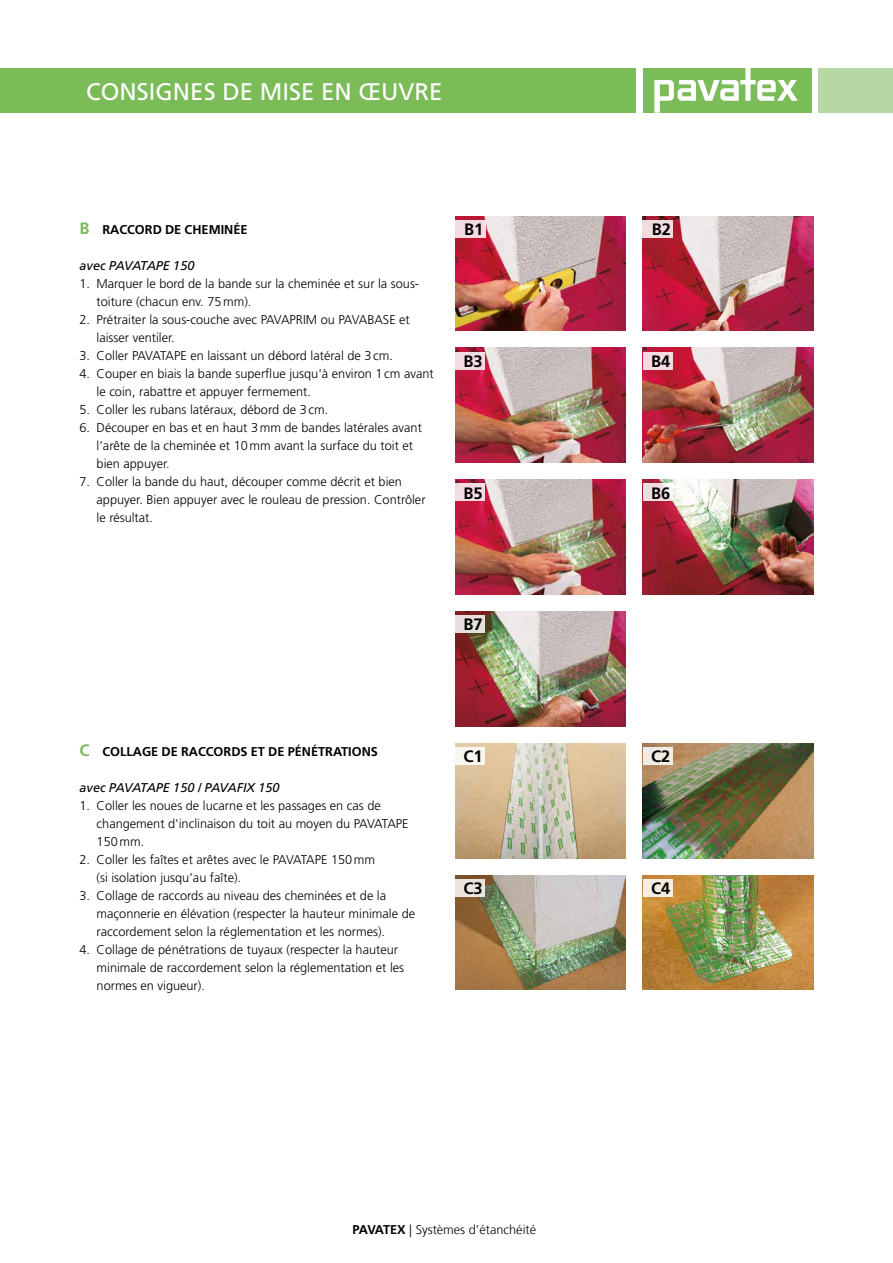
<style>
.page{position:relative;width:893px;height:1263px;background:#fff}
.page>*{position:absolute;margin:0;border:0;box-sizing:border-box;transform-origin:0 0}
.t1{font:24px "Frutiger LT Std";color:#fff}
.t2{font:700 16.5px "Frutiger LT Std";color:#000}
.t3{font:300 12.75px/18px "Frutiger LT Std";color:#000}
.t4{font:700 12.75px "Frutiger LT Std";color:#000}
.t5{font:italic 12.75px "Frutiger LT Std";color:#000}
.t6{font:300 12.75px "Frutiger LT Com";color:#000}
.s1{font-size:16.5px;color:#7bbb58}
.s2{font-family:"Frutiger LT Std";font-weight:700}
</style>
<div class="page">
<div style="left:644px;top:68px;width:166px;height:45px;background:#7bbb58"></div>
<svg style="left:654px;top:68px;width:144px;height:45px"></svg>
<div style="left:0;top:68px;width:636px;height:45px;background:#7bbb58"></div>
<div style="left:818px;top:68px;width:75px;height:45px;background:#b6d9a3"></div>
<img style="left:455px;top:743px;width:171px;height:115px">
<div style="left:455px;top:747px;width:30px;height:18px;background:#faf6f0"></div>
<img style="left:455px;top:875px;width:171px;height:115px">
<div style="left:455px;top:879px;width:30px;height:17px;background:#ebe5de"></div>
<img style="left:643px;top:743px;width:170px;height:115px">
<div style="left:643px;top:747px;width:29px;height:18px;background:#f2ebe4"></div>
<img style="left:643px;top:875px;width:170px;height:115px">
<div style="left:643px;top:879px;width:29px;height:17px;background:#f6ede0"></div>
<img style="left:643px;top:216px;width:170px;height:115px">
<div style="left:643px;top:220px;width:30px;height:17px;background:#f2dbde"></div>
<img style="left:455px;top:216px;width:171px;height:115px">
<div style="left:455px;top:220px;width:30px;height:17px;background:#f5dbdf"></div>
<img style="left:455px;top:348px;width:171px;height:115px">
<div style="left:455px;top:352px;width:30px;height:17px;background:#f6dbe1"></div>
<img style="left:643px;top:348px;width:170px;height:115px">
<div style="left:643px;top:352px;width:29px;height:17px;background:#f5dbe0"></div>
<img style="left:455px;top:611px;width:171px;height:115px">
<div style="left:455px;top:616px;width:30px;height:17px;background:#e4e1dc"></div>
<img style="left:643px;top:480px;width:170px;height:114px">
<svg style="left:643px;top:484px;width:29px;height:17px"></svg>
<img style="left:455px;top:480px;width:171px;height:114px">
<div style="left:455px;top:484px;width:30px;height:17px;background:#f6dbe1"></div>
<h1 class="t1" style="left:86px;top:78px;width:358px">CONSIGNES DE MISE EN ŒUVRE</h1>
<p class="t4" style="left:80px;top:222px;width:170px"><span class="s1">B</span> RACCORD DE CHEMINÉE</p>
<p class="t5" style="left:80px;top:258px;width:116px">avec PAVATAPE 150</p>
<p class="t3" style="left:97px;top:275px;width:324px;text-indent:-17px">1. Marquer le bord de la bande sur la cheminée et sur la sous&shy;toiture (chacun env. 75mm).</p>
<p class="t3" style="left:97px;top:311px;width:315px;text-indent:-17px">2. Prétraiter la sous-couche avec PAVAPRIM ou PAVABASE et laisser ventiler.</p>
<p class="t3" style="left:80px;top:347px;width:315px">3. Coller PAVATAPE en laissant un débord latéral de 3cm.</p>
<p class="t3" style="left:97px;top:365px;width:339px;text-indent:-17px">4. Couper en biais la bande superflue jusqu'à environ 1cm avant le coin, rabattre et appuyer fermement.</p>
<p class="t3" style="left:80px;top:401px;width:250px">5. Coller les rubans latéraux, débord de 3cm.</p>
<p class="t3" style="left:97px;top:419px;width:327px;text-indent:-17px">6. Découper en bas et en haut 3mm de bandes latérales avant l’arête de la cheminée et 10mm avant la surface du toit et bien appuyer.</p>
<p class="t3" style="left:97px;top:473px;width:331px;text-indent:-17px">7. Coller la bande du haut, découper comme décrit et bien appuyer. Bien appuyer avec le rouleau de pression. Contrôler le résultat.</p>
<p class="t2" style="left:464px;top:220px;width:21px">B1</p>
<p class="t2" style="left:652px;top:220px;width:21px">B2</p>
<p class="t2" style="left:463px;top:351px;width:21px">B3</p>
<p class="t2" style="left:651px;top:351px;width:21px">B4</p>
<p class="t2" style="left:463px;top:483px;width:21px">B5</p>
<p class="t2" style="left:651px;top:483px;width:21px">B6</p>
<p class="t2" style="left:463px;top:615px;width:21px">B7</p>
<p class="t4" style="left:80px;top:744px;width:300px"><span class="s1">C</span> COLLAGE DE RACCORDS ET DE PÉNÉTRATIONS</p>
<p class="t5" style="left:80px;top:780px;width:202px">avec PAVATAPE 150 / PAVAFIX 150</p>
<p class="t3" style="left:97px;top:797px;width:313px;text-indent:-17px">1. Coller les noues de lucarne et les passages en cas de changement d'inclinaison du toit au moyen du PAVATAPE<br>150mm.</p>
<p class="t3" style="left:97px;top:851px;width:280px;text-indent:-17px">2. Coller les faîtes et arêtes avec le PAVATAPE 150mm (si isolation jusqu’au faîte).</p>
<p class="t3" style="left:97px;top:887px;width:320px;text-indent:-17px">3. Collage de raccords au niveau des cheminées et de la maçonnerie en élévation (respecter la hauteur minimale de raccordement selon la réglementation et les normes).</p>
<p class="t3" style="left:97px;top:941px;width:309px;text-indent:-17px">4. Collage de pénétrations de tuyaux (respecter la hauteur minimale de raccordement selon la réglementation et les normes en vigueur).</p>
<p class="t2" style="left:463px;top:747px;width:21px">C1</p>
<p class="t2" style="left:463px;top:879px;width:21px">C3</p>
<p class="t2" style="left:651px;top:747px;width:21px">C2</p>
<p class="t2" style="left:651px;top:879px;width:21px">C4</p>
<p class="t6" style="left:353px;top:1222px;width:185px"><span class="s2">PAVATEX</span> | Systèmes d’étanchéité</p>
</div>
